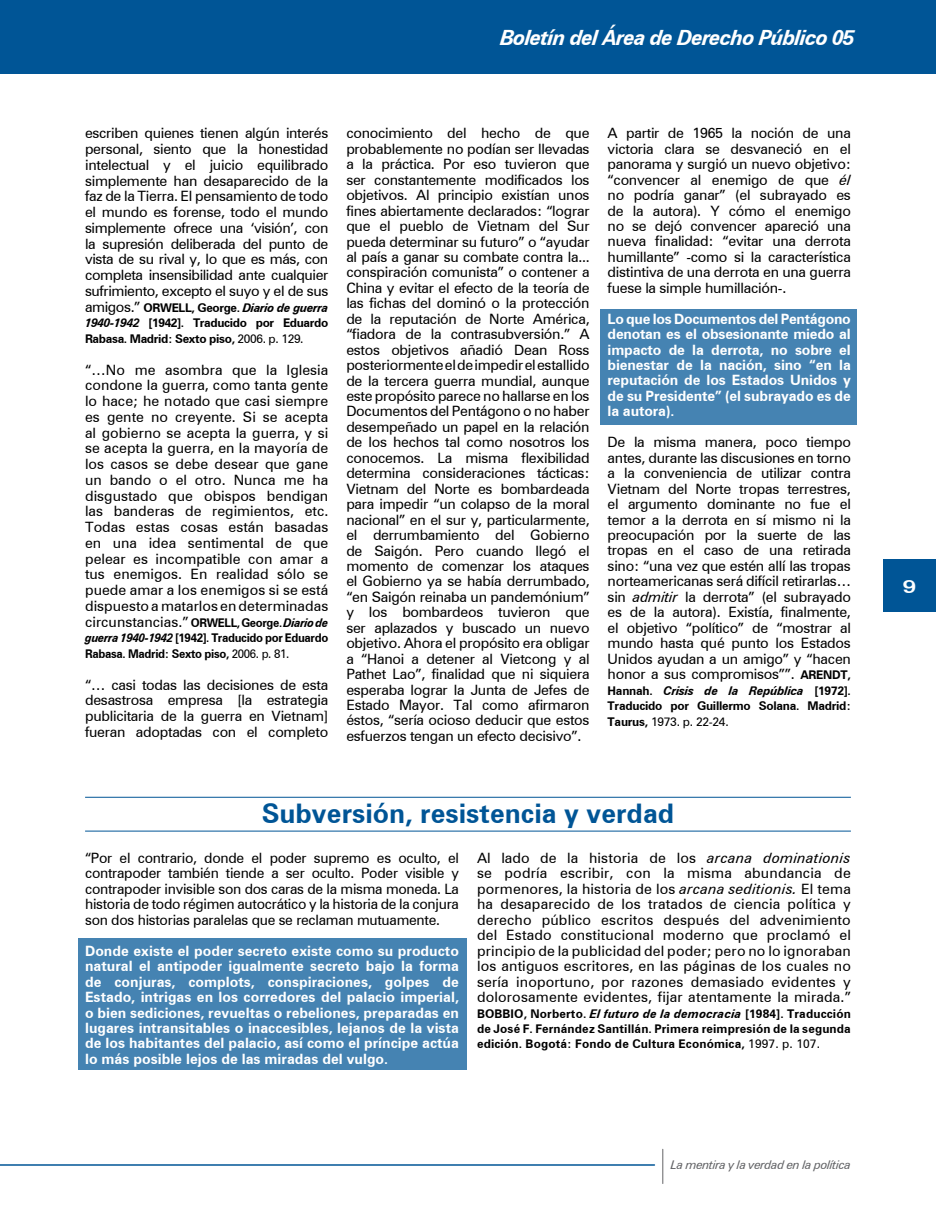
<style>
.page{position:relative;width:936px;height:1212px;background:#fff}
.page>*{position:absolute;margin:0;border:0;box-sizing:border-box;transform-origin:0 0}
.t1{font:700 27px "Zurich BT";color:#005596}
.t2{font:italic 700 21px "Zurich BT";letter-spacing:-.04em;color:#fff}
.t3{font:700 expanded 18px "Zurich BT";color:#fff}
.t4{font:14.25px/15.5px "Zurich BT";letter-spacing:-.02em;color:#000;text-align:justify}
.t5{font:700 14.25px/15.5px "Zurich BT";letter-spacing:-.005em;color:#fff;text-align:justify}
.t6{font:700 12px/15.5px "Zurich BT";letter-spacing:-.03em;color:#000;text-align:justify}
.t7{font:700 12px/15.8px "Zurich BT";letter-spacing:-.03em;color:#000;scale:.96 1}
.t8{font:italic 12px "Zurich BT";letter-spacing:-.04em;color:#636467}
.s1{font-weight:400;font-size:14.25px}
.s2{font-style:italic}
.s3{font-weight:400}
.s4{font-weight:700;font-size:12px}
.s5{font-weight:700;font-style:italic;font-size:12px}
</style>
<div class="page">
<div style="left:0;top:0;width:935px;height:74px;background:#005596"></div>
<div style="left:883px;top:559px;width:52px;height:53px;background:#005596"></div>
<hr style="left:0;top:1164px;width:654px;height:2px;background:#005596">
<hr style="left:662px;top:1149px;width:1px;height:34px;background:#636467">
<div style="left:600px;top:309px;width:256px;height:116px;background:#4583b2"></div>
<div style="left:78px;top:938px;width:388px;height:132px;background:#4583b2"></div>
<hr style="left:85px;top:831px;width:765px;height:1px;background:#005596">
<hr style="left:85px;top:797px;width:765px;height:1px;background:#005596">
<h2 class="t2" style="left:500px;top:25px;width:356px">Boletín del Área de Derecho Público 05</h2>
<p class="t4" style="left:85px;top:125px;width:245px">escriben quienes tienen algún interés personal, siento que la honestidad intelectual y el juicio equilibrado simplemente han desaparecido de la faz de la Tierra. El pensamiento de todo el mundo es forense, todo el mundo simplemente ofrece una ‘visión’, con la supresión deliberada del punto de vista de su rival y, lo que es más, con completa insensibilidad ante cualquier sufrimiento, excepto el suyo y el de sus</p>
<p class="t6" style="left:85px;top:299px;width:245px"><span class="s1">amigos.”</span> ORWELL, George. <span class="s2">Diario de guerra 1940-1942</span> [1942]. Traducido por Eduardo Rabasa. Madrid: Sexto piso, <span class="s3">2006. p. 129.</span></p>
<p class="t4" style="left:85px;top:362px;width:245px">“…No me asombra que la Iglesia condone la guerra, como tanta gente lo hace; he notado que casi siempre es gente no creyente. Si se acepta al gobierno se acepta la guerra, y si se acepta la guerra, en la mayoría de los casos se debe desear que gane un bando o el otro. Nunca me ha disgustado que obispos bendigan las banderas de regimientos, etc.<br>Todas estas cosas están basadas en una idea sentimental de que pelear es incompatible con amar a tus enemigos. En realidad sólo se puede amar a los enemigos si se está dispuesto a matarlos en determinadas circunstancias.” <span class="s4">ORWELL, George.</span> <span class="s5">Diario de</span></p>
<p class="t7" style="left:85px;top:630px;width:255px"><span class="s2">guerra 1940-1942</span> [1942]. Traducido por Eduardo<br>Rabasa. Madrid: Sexto piso, <span class="s3">2006. p. 81.</span></p>
<p class="t4" style="left:85px;top:677px;width:245px">“… casi todas las decisiones de esta desastrosa empresa [la estrategia publicitaria de la guerra en Vietnam] fueran adoptadas con el completo</p>
<p class="t4" style="left:346px;top:125px;width:245px">conocimiento del hecho de que probablemente no podían ser llevadas a la práctica. Por eso tuvieron que ser constantemente modificados los objetivos. Al principio existían unos fines abiertamente declarados: “lograr que el pueblo de Vietnam del Sur pueda determinar su futuro” o “ayudar al país a ganar su combate contra la... conspiración comunista” o contener a China y evitar el efecto de la teoría de las fichas del dominó o la protección de la reputación de Norte América, “fiadora de la contrasubversión.” A estos objetivos añadió Dean Ross posteriormente el de impedir el estallido de la tercera guerra mundial, aunque este propósito parece no hallarse en los Documentos del Pentágono o no haber desempeñado un papel en la relación de los hechos tal como nosotros los conocemos. La misma flexibilidad determina consideraciones tácticas:<br>Vietnam del Norte es bombardeada para impedir “un colapso de la moral nacional” en el sur y, particularmente, el derrumbamiento del Gobierno de Saigón. Pero cuando llegó el momento de comenzar los ataques el Gobierno ya se había derrumbado, “en Saigón reinaba un pandemónium” y los bombardeos tuvieron que ser aplazados y buscado un nuevo objetivo. Ahora el propósito era obligar a “Hanoi a detener al Vietcong y al Pathet Lao”, finalidad que ni siquiera esperaba lograr la Junta de Jefes de Estado Mayor. Tal como afirmaron éstos, “sería ocioso deducir que estos esfuerzos tengan un efecto decisivo”.</p>
<p class="t4" style="left:607px;top:125px;width:245px">A partir de 1965 la noción de una victoria clara se desvaneció en el panorama y surgió un nuevo objetivo: “convencer al enemigo de que <span class="s2">él </span>no podría ganar” (el subrayado es de la autora). Y cómo el enemigo no se dejó convencer apareció una nueva finalidad: “evitar una derrota humillante” -como si la característica distintiva de una derrota en una guerra fuese la simple humillación-.</p>
<p class="t5" style="left:607px;top:311px;width:245px">Lo que los Documentos del Pentágono denotan es el obsesionante miedo al impacto de la derrota, no sobre el bienestar de la nación, sino “en la reputación de los Estados Unidos y de su Presidente” (el subrayado es de la autora).</p>
<p class="t4" style="left:607px;top:434px;width:245px">De la misma manera, poco tiempo antes, durante las discusiones en torno a la conveniencia de utilizar contra Vietnam del Norte tropas terrestres, el argumento dominante no fue el temor a la derrota en sí mismo ni la preocupación por la suerte de las tropas en el caso de una retirada sino: “una vez que estén allí las tropas norteamericanas será difícil retirarlas… sin <span class="s2">admitir</span> la derrota” (el subrayado es de la autora). Existía, finalmente, el objetivo “político” de “mostrar al mundo hasta qué punto los Estados Unidos ayudan a un amigo” y “hacen honor a sus compromisos””. <span class="s4">ARENDT,</span></p>
<p class="t6" style="left:607px;top:683px;width:245px">Hannah. <span class="s2">Crisis de la República</span> [1972].<br>Traducido por Guillermo Solana. Madrid:<br>Taurus, <span class="s3">1973. p. 22-24.</span></p>
<h1 class="t1" style="left:262px;top:796px;width:414px">Subversión, resistencia y verdad</h1>
<p class="t4" style="left:85px;top:850px;width:375px">“Por el contrario, donde el poder supremo es oculto, el contrapoder también tiende a ser oculto. Poder visible y contrapoder invisible son dos caras de la misma moneda. La historia de todo régimen autocrático y la historia de la conjura son dos historias paralelas que se reclaman mutuamente.</p>
<p class="t5" style="left:85px;top:943px;width:375px">Donde existe el poder secreto existe como su producto natural el antipoder igualmente secreto bajo la forma de conjuras, complots, conspiraciones, golpes de Estado, intrigas en los corredores del palacio imperial, o bien sediciones, revueltas o rebeliones, preparadas en lugares intransitables o inaccesibles, lejanos de la vista de los habitantes del palacio, así como el príncipe actúa lo más posible lejos de las miradas del vulgo.</p>
<p class="t4" style="left:477px;top:850px;width:375px">Al lado de la historia de los <span class="s2">arcana dominationis </span>se podría escribir, con la misma abundancia de pormenores, la historia de los <span class="s2">arcana seditionis.</span> El tema ha desaparecido de los tratados de ciencia política y derecho público escritos después del advenimiento del Estado constitucional moderno que proclamó el principio de la publicidad del poder; pero no lo ignoraban los antiguos escritores, en las páginas de los cuales no sería inoportuno, por razones demasiado evidentes y dolorosamente evidentes, fijar atentamente la mirada.”</p>
<p class="t6" style="left:477px;top:1005px;width:375px">BOBBIO, Norberto. <span class="s2">El futuro de la democracia</span> [1984]. Traducción de José F. Fernández Santillán. Primera reimpresión de la segunda edición. Bogotá: Fondo de Cultura Económica, <span class="s3">1997. p. 107.</span></p>
<p class="t8" style="left:671px;top:1157px;width:181px">La mentira y la verdad en la política</p>
<p class="t3" style="left:902px;top:576px;width:15px">9</p>
</div>
